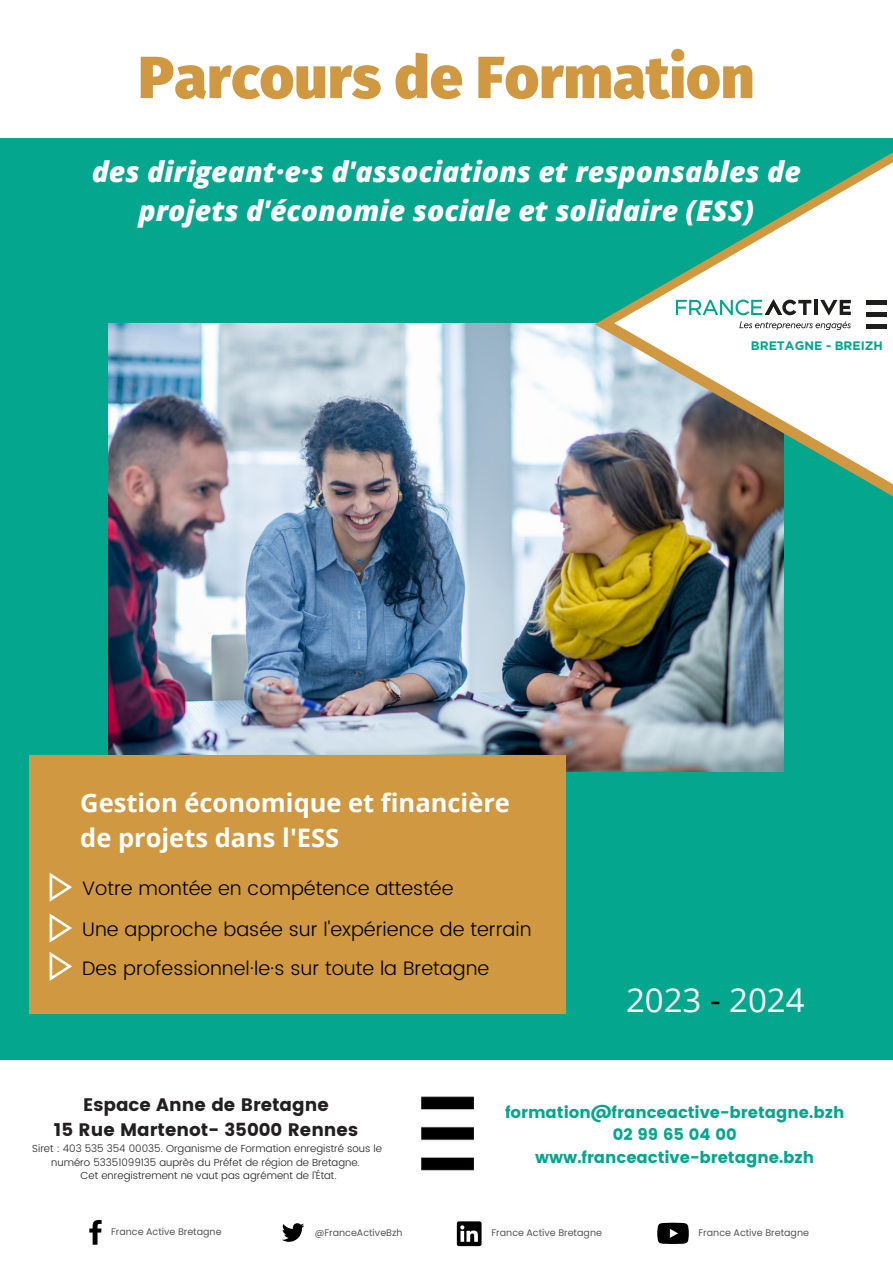
<style>
.page{position:relative;width:893px;height:1264px;background:#fff}
.page>*{position:absolute;margin:0;border:0;box-sizing:border-box;transform-origin:0 0}
.t1{font:900 59.25px "Fira Sans";color:#d09941}
.t2{font:33px "Open Sans";color:#fff}
.t3{font:italic 800 28.5px/39.3px "Open Sans";color:#fff;text-align:center}
.t4{font:700 25.5px/34.8px "Open Sans";color:#fff}
.t5{font:300 19.5px/41.2px "Poppins";color:#000}
.t6{font:18px/24.8px "Poppins";color:#231f20;text-align:center}
.t7{font:16.2px/22.4px "Poppins";color:#04a68d;text-align:center}
.t8{font:700 12.3px "Gotham";color:#00a68d}
.t9{font:300 10.2px/13.6px "Poppins";color:#231f20;text-align:center}
.t10{font:9.45px "Poppins";color:#545454}
.s1{color:#000}
</style>
<div class="page">
<div style="left:0;top:138px;width:892px;height:921px;background:#04a68d"></div>
<img style="left:109px;top:323px;width:674px;height:449px">
<div style="left:30px;top:755px;width:536px;height:258px;background:#d09941"></div>
<img style="left:421px;top:1096px;width:52px;height:75px">
<svg style="left:50px;top:873px;width:22px;height:28px"></svg>
<svg style="left:50px;top:914px;width:22px;height:28px"></svg>
<svg style="left:50px;top:952px;width:22px;height:28px"></svg>
<svg style="left:594px;top:313px;width:20px;height:235px;background:#a6a6a5"></svg>
<svg style="left:614px;top:153px;width:278px;height:400px"></svg>
<svg style="left:675px;top:299px;width:175px;height:31px;background:#c6d5d2"></svg>
<div style="left:865px;top:300px;width:21px;height:5px;background:#1d1d1b"></div>
<div style="left:865px;top:312px;width:21px;height:5px;background:#1d1d1b"></div>
<div style="left:865px;top:324px;width:21px;height:5px;background:#1d1d1b"></div>
<svg style="left:657px;top:1222px;width:31px;height:21px"></svg>
<svg style="left:89px;top:1220px;width:13px;height:24px"></svg>
<svg style="left:282px;top:1223px;width:22px;height:18px"></svg>
<svg style="left:457px;top:1221px;width:24px;height:25px"></svg>
<h1 class="t1" style="left:138px;top:43px;width:618px">Parcours de Formation</h1>
<h3 class="t3" style="left:92px;top:151px;width:710px">des dirigeant·e·s d'associations et responsables de projets d'économie sociale et solidaire (ESS)</h3>
<p class="t8" style="left:750px;top:338px;width:133px">BRETAGNE - BREIZH</p>
<h3 class="t4" style="left:80px;top:784px;width:431px">Gestion économique et financière de projets dans l'ESS</h3>
<h3 class="t5" style="left:82px;top:867px;width:451px">Votre montée en compétence attestée<br>Une approche basée sur l'expérience de terrain</h3>
<h3 class="t5" style="left:82px;top:947px;width:408px">Des professionnel·le·s sur toute la Bretagne</h3>
<h2 class="t2" style="left:626px;top:976px;width:180px">2023 <span class="s1">-</span> 2024</h2>
<h3 class="t6" style="left:54px;top:1092px;width:306px">Espace Anne de Bretagne<br>15 Rue Martenot- 35000 Rennes</h3>
<p class="t9" style="left:32px;top:1141px;width:351px">Siret : 403 535 354 00035. Organisme de Formation enregistré sous le numéro 53351099135 auprès du Préfet de région de Bretagne.<br>Cet enregistrement ne vaut pas agrément de l’État.</p>
<h3 class="t7" style="left:505px;top:1101px;width:341px">formation@franceactive-bretagne.bzh<br>02 99 65 04 00 www.franceactive-bretagne.bzh</h3>
<p class="t10" style="left:111px;top:1224px;width:112px">France Active Bretagne</p>
<p class="t10" style="left:315px;top:1225px;width:89px">@FranceActiveBzh</p>
<p class="t10" style="left:491px;top:1225px;width:112px">France Active Bretagne</p>
<p class="t10" style="left:698px;top:1225px;width:112px">France Active Bretagne</p>
</div>
